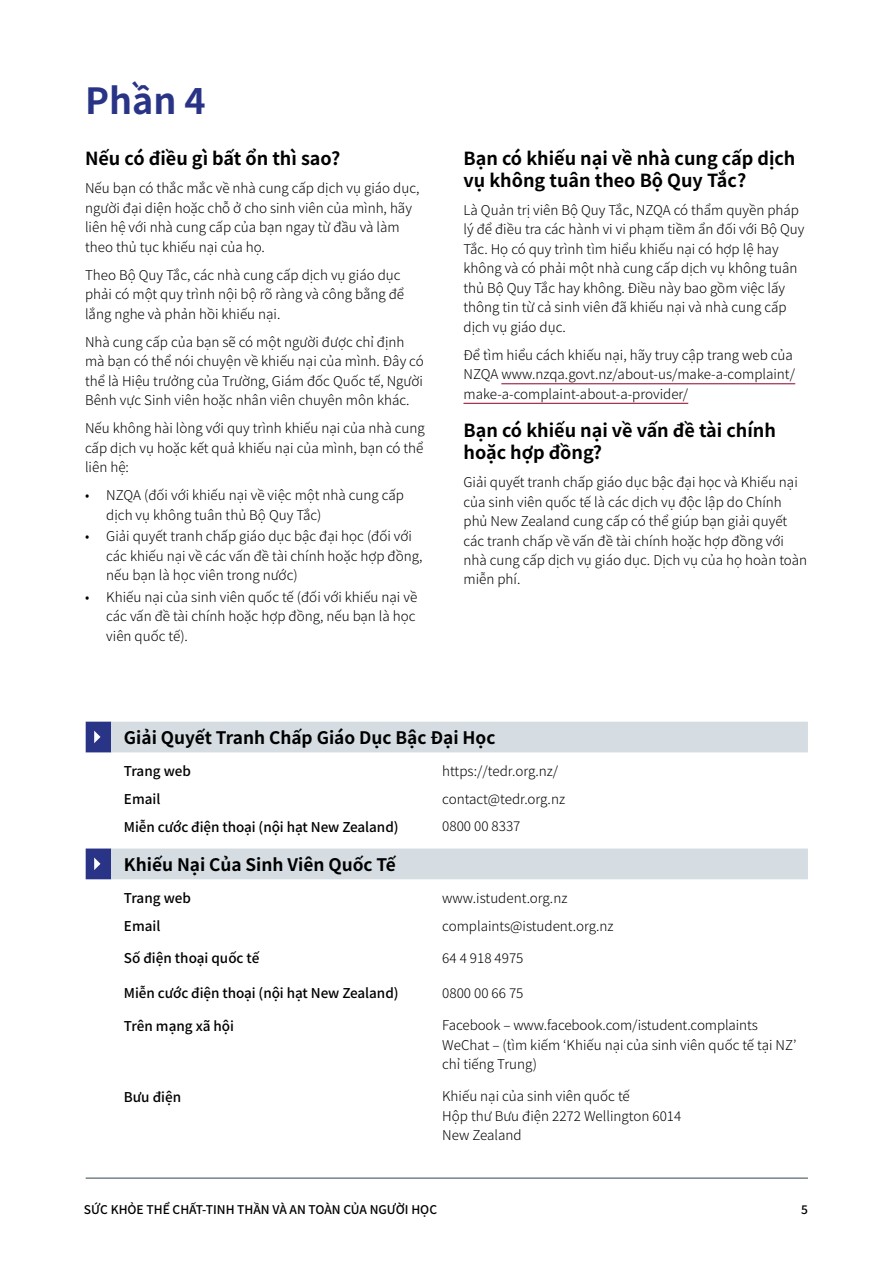
<style>
.page{position:relative;width:893px;height:1263px;background:#fff}
.page>*{position:absolute;margin:0;border:0;box-sizing:border-box;transform-origin:0 0}
.t1{font:700 36px "Source Han Sans KR";color:#2a3486}
.t2{font:700 18px/21.6px "Source Han Sans KR";color:#000}
.t3{font:700 17.25px "Source Han Sans KR";color:#000}
.t4{font:300 13.5px/19.5px "Source Han Sans KR";color:#000}
.t5{font:500 13.5px "Source Han Sans KR";letter-spacing:-.005em;color:#000}
.t6{font:500 12px "Source Han Sans KR";color:#000}
</style>
<div class="page">
<hr style="left:86px;top:1178px;width:722px;height:1px;background:#34454f">
<hr style="left:501px;top:383px;width:294px;height:1px;background:#910028">
<hr style="left:463px;top:403px;width:225px;height:1px;background:#910028">
<svg style="left:111px;top:722px;width:697px;height:157px"></svg>
<svg style="left:86px;top:722px;width:25px;height:157px"></svg>
<h1 class="t1" style="left:85px;top:80px;width:122px">Phần 4</h1>
<h2 class="t2" style="left:85px;top:148px;width:257px">Nếu có điều gì bất ổn thì sao?</h2>
<p class="t4" style="left:85px;top:179px;width:336px">Nếu bạn có thắc mắc về nhà cung cấp dịch vụ giáo dục, người đại diện hoặc chỗ ở cho sinh viên của mình, hãy liên hệ với nhà cung cấp của bạn ngay từ đầu và làm theo thủ tục khiếu nại của họ.</p>
<p class="t4" style="left:85px;top:265px;width:321px">Theo Bộ Quy Tắc, các nhà cung cấp dịch vụ giáo dục phải có một quy trình nội bộ rõ ràng và công bằng để lắng nghe và phản hồi khiếu nại.</p>
<p class="t4" style="left:85px;top:332px;width:340px">Nhà cung cấp của bạn sẽ có một người được chỉ định mà bạn có thể nói chuyện về khiếu nại của mình. Đây có thể là Hiệu trưởng của Trường, Giám đốc Quốc tế, Người Bênh vực Sinh viên hoặc nhân viên chuyên môn khác.</p>
<p class="t4" style="left:85px;top:419px;width:341px;text-align:justify">Nếu không hài lòng với quy trình khiếu nại của nhà cung cấp dịch vụ hoặc kết quả khiếu nại của mình, bạn có thể liên hệ:</p>
<p class="t4" style="left:106px;top:486px;width:299px;text-indent:-21px">• NZQA (đối với khiếu nại về việc một nhà cung cấp dịch vụ không tuân thủ Bộ Quy Tắc)</p>
<p class="t4" style="left:106px;top:527px;width:318px;text-indent:-21px">• Giải quyết tranh chấp giáo dục bậc đại học (đối với các khiếu nại về các vấn đề tài chính hoặc hợp đồng, nếu bạn là học viên trong nước)</p>
<p class="t4" style="left:106px;top:587px;width:312px;text-indent:-21px">• Khiếu nại của sinh viên quốc tế (đối với khiếu nại về các vấn đề tài chính hoặc hợp đồng, nếu bạn là học viên quốc tế).</p>
<h2 class="t2" style="left:463px;top:148px;width:333px">Bạn có khiếu nại về nhà cung cấp dịch vụ không tuân theo Bộ Quy Tắc?</h2>
<p class="t4" style="left:463px;top:200px;width:342px">Là Quản trị viên Bộ Quy Tắc, NZQA có thẩm quyền pháp lý để điều tra các hành vi vi phạm tiềm ẩn đối với Bộ Quy Tắc. Họ có quy trình tìm hiểu khiếu nại có hợp lệ hay không và có phải một nhà cung cấp dịch vụ không tuân thủ Bộ Quy Tắc hay không. Điều này bao gồm việc lấy thông tin từ cả sinh viên đã khiếu nại và nhà cung cấp dịch vụ giáo dục.</p>
<p class="t4" style="left:463px;top:345px;width:333px">Để tìm hiểu cách khiếu nại, hãy truy cập trang web của<br>NZQA www.nzqa.govt.nz/about-us/make-a-complaint/ make-a-complaint-about-a-provider/</p>
<h2 class="t2" style="left:463px;top:420px;width:314px">Bạn có khiếu nại về vấn đề tài chính hoặc hợp đồng?</h2>
<p class="t4" style="left:463px;top:473px;width:345px">Giải quyết tranh chấp giáo dục bậc đại học và Khiếu nại của sinh viên quốc tế là các dịch vụ độc lập do Chính phủ New Zealand cung cấp có thể giúp bạn giải quyết các tranh chấp về vấn đề tài chính hoặc hợp đồng với nhà cung cấp dịch vụ giáo dục. Dịch vụ của họ hoàn toàn miễn phí.</p>
<p class="t3" style="left:124px;top:728px;width:373px">Giải Quyết Tranh Chấp Giáo Dục Bậc Đại Học</p>
<p class="t5" style="left:124px;top:763px;width:68px">Trang web</p>
<p class="t4" style="left:442px;top:761px;width:117px">https://tedr.org.nz/</p>
<p class="t5" style="left:124px;top:791px;width:38px">Email</p>
<p class="t4" style="left:442px;top:789px;width:124px">contact@tedr.org.nz</p>
<p class="t5" style="left:124px;top:819px;width:276px">Miễn cước điện thoại (nội hạt New Zealand)</p>
<p class="t4" style="left:442px;top:817px;width:80px">0800 00 8337</p>
<p class="t3" style="left:124px;top:855px;width:273px">Khiếu Nại Của Sinh Viên Quốc Tế</p>
<p class="t5" style="left:124px;top:890px;width:68px">Trang web</p>
<p class="t4" style="left:442px;top:888px;width:127px">www.istudent.org.nz</p>
<p class="t5" style="left:124px;top:918px;width:38px">Email</p>
<p class="t4" style="left:442px;top:916px;width:173px">complaints@istudent.org.nz</p>
<p class="t5" style="left:124px;top:950px;width:137px">Số điện thoại quốc tế</p>
<p class="t4" style="left:442px;top:948px;width:83px">64 4 918 4975</p>
<p class="t5" style="left:124px;top:986px;width:276px">Miễn cước điện thoại (nội hạt New Zealand)</p>
<p class="t4" style="left:442px;top:984px;width:83px">0800 00 66 75</p>
<p class="t5" style="left:124px;top:1018px;width:112px">Trên mạng xã hội</p>
<p class="t4" style="left:442px;top:1016px;width:356px">Facebook – www.facebook.com/istudent.complaints<br>WeChat – (tìm kiếm ‘Khiếu nại của sinh viên quốc tế tại NZ’ chỉ tiếng Trung)</p>
<p class="t5" style="left:124px;top:1089px;width:59px">Bưu điện</p>
<p class="t4" style="left:442px;top:1087px;width:241px">Khiếu nại của sinh viên quốc tế<br>Hộp thư Bưu điện 2272 Wellington 6014<br>New Zealand</p>
<p class="t6" style="left:84px;top:1202px;width:355px">SỨC KHỎE THỂ CHẤT-TINH THẦN VÀ AN TOÀN CỦA NGƯỜI HỌC</p>
<p class="t6" style="left:801px;top:1202px;width:8px">5</p>
</div>
